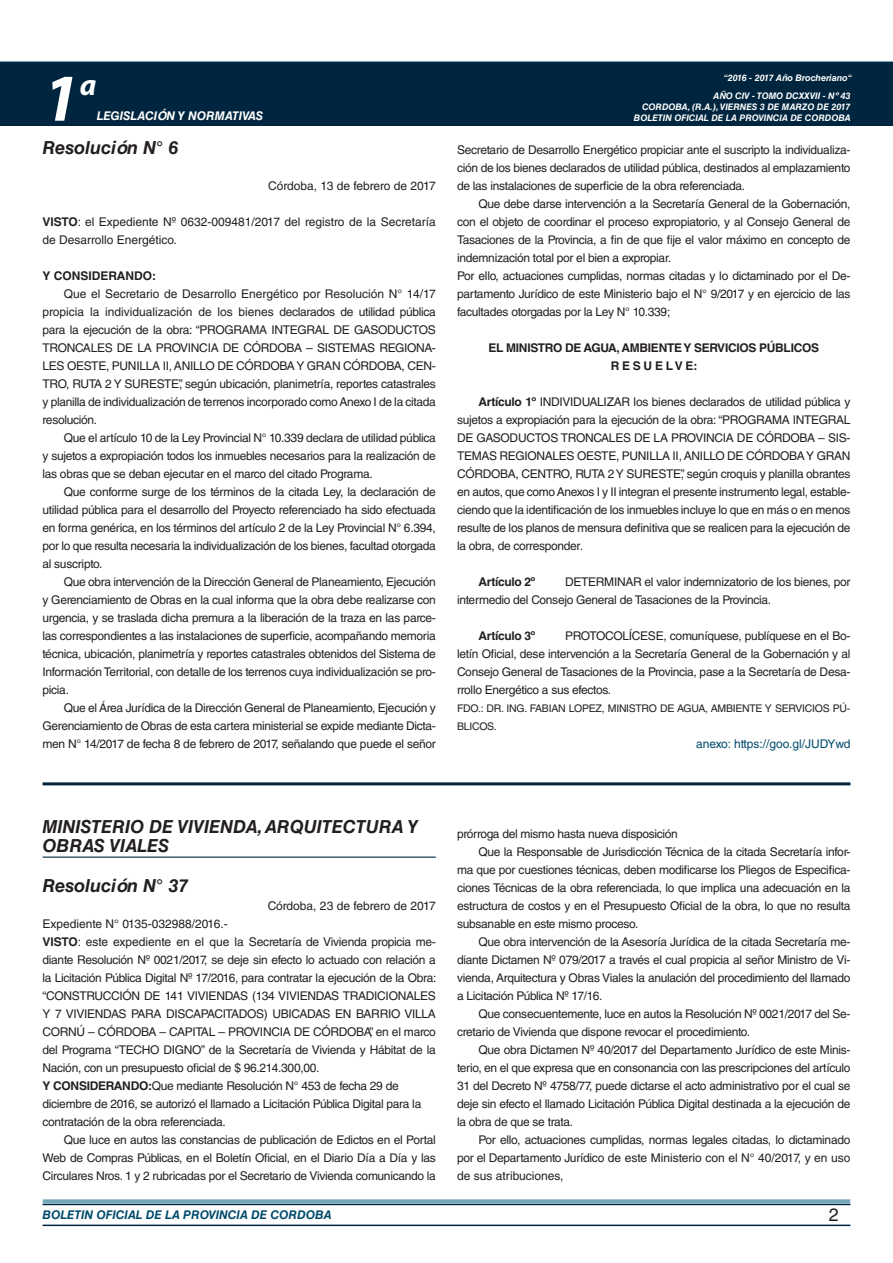
<style>
.page{position:relative;width:893px;height:1263px;background:#fff}
.page>*{position:absolute;margin:0;border:0;box-sizing:border-box;transform-origin:0 0}
.t1{font:italic 700 67.5px "Myriad Pro";color:#fff}
.t2{font:italic 700 30px "Myriad Pro";color:#fff}
.NOMBRE_DE_MINISTERIO{font:italic 700 18px/19.5px "Helvetica LT Std";color:#231f20}
.DOC__N{font:italic 700 18px "Helvetica LT Std";color:#231f20}
.t3{font:18px "Helvetica LT Std";color:#231f20}
.TEXTO_BASE{font:12px/18px "Helvetica LT Std";letter-spacing:-.025em;color:#231f20;text-align:justify}
.TEXTO_BASE-2{font:12px/18px "Helvetica LT Std";color:#231f20}
.TEXTO_BASE-3{font:700 12px "Helvetica LT Std";letter-spacing:-.025em;color:#231f20}
.t4{font:italic 700 12px "Helvetica LT Std";color:#004b6c}
.ANEXO{font:12px "Helvetica LT Std";color:#004b6c}
.t5{font:italic 700 12px "Helvetica LT Std";color:#fff}
.TEXTO_BASE-4{font:700 12px "Helvetica LT Std";color:#231f20}
.FIRMA{font:10.5px/18px "Helvetica LT Std";letter-spacing:-.025em;color:#231f20}
.t6{font:italic 700 9px/10.8px "Helvetica LT Std";color:#fff;text-align:right}
.s1{font-weight:700}
</style>
<div class="page">
<div style="left:0;top:61px;width:893px;height:6px;background:#73a5b8"></div>
<div style="left:0;top:62px;width:893px;height:64px;background:#00263f"></div>
<hr style="left:43px;top:1224px;width:807px;height:2px;background:#00263f">
<div style="left:42px;top:1198px;width:809px;height:8px;background:#fff;opacity:.75"></div>
<hr style="left:43px;top:782px;width:807px;height:3px;background:#00263f">
<hr style="left:43px;top:856px;width:393px;height:2px;background:#00263f">
<h1 class="t1" style="left:43px;top:54px;width:38px">1</h1>
<h2 class="t2" style="left:80px;top:66px;width:18px">a</h2>
<p class="t5" style="left:97px;top:109px;width:168px">LEGISLACIÓN Y NORMATIVAS</p>
<p class="DOC__N" style="left:43px;top:136px;width:137px">Resolución N° 6</p>
<p class="TEXTO_BASE-2" style="left:268px;top:177px;width:169px">Córdoba, 13 de febrero de 2017</p>
<p class="TEXTO_BASE-2" style="left:43px;top:213px;width:395px"><span class="s1">VISTO</span>: el Expediente Nº 0632-009481/2017 del registro de la Secretaría de Desarrollo Energético.</p>
<p class="TEXTO_BASE-4" style="left:43px;top:268px;width:115px">Y CONSIDERANDO:</p>
<p class="TEXTO_BASE" style="left:43px;top:285px;width:395px;text-indent:21px">Que el Secretario de Desarrollo Energético por Resolución N° 14/17 propicia la individualización de los bienes declarados de utilidad pública para la ejecución de la obra: “PROGRAMA INTEGRAL DE GASODUCTOS TRONCALES DE LA PROVINCIA DE CÓRDOBA – SISTEMAS REGIONA-LES OESTE, PUNILLA II, ANILLO DE CÓRDOBA Y GRAN CÓRDOBA, CEN-TRO, RUTA 2 Y SURESTE”, según ubicación, planimetría, reportes catastrales y planilla de individualización de terrenos incorporado como Anexo I de la citada resolución.</p>
<p class="TEXTO_BASE" style="left:43px;top:429px;width:395px;text-indent:21px">Que el artículo 10 de la Ley Provincial N° 10.339 declara de utilidad pública y sujetos a expropiación todos los inmuebles necesarios para la realización de las obras que se deban ejecutar en el marco del citado Programa.</p>
<p class="TEXTO_BASE" style="left:43px;top:483px;width:395px;text-indent:21px">Que conforme surge de los términos de la citada Ley, la declaración de utilidad pública para el desarrollo del Proyecto referenciado ha sido efectuada en forma genérica, en los términos del artículo 2 de la Ley Provincial N° 6.394, por lo que resulta necesaria la individualización de los bienes, facultad otorgada al suscripto.</p>
<p class="TEXTO_BASE" style="left:43px;top:573px;width:395px;text-indent:21px">Que obra intervención de la Dirección General de Planeamiento, Ejecución y Gerenciamiento de Obras en la cual informa que la obra debe realizarse con urgencia, y se traslada dicha premura a la liberación de la traza en las parce&shy;las correspondientes a las instalaciones de superficie, acompañando memoria técnica, ubicación, planimetría y reportes catastrales obtenidos del Sistema de Información Territorial, con detalle de los terrenos cuya individualización se pro&shy;picia.</p>
<p class="TEXTO_BASE" style="left:43px;top:699px;width:395px;text-indent:21px">Que el Área Jurídica de la Dirección General de Planeamiento, Ejecución y Gerenciamiento de Obras de esta cartera ministerial se expide mediante Dicta&shy;men N° 14/2017 de fecha 8 de febrero de 2017, señalando que puede el señor</p>
<p class="t6" style="left:724px;top:72px;width:130px">“2016 - 2017 Año Brocheriano“</p>
<p class="t6" style="left:634px;top:91px;width:218px">AÑO CIV - TOMO DCXXVII - Nº 43<br>CORDOBA, (R.A.), VIERNES 3 DE MARZO DE 2017<br>BOLETIN OFICIAL DE LA PROVINCIA DE CORDOBA</p>
<p class="TEXTO_BASE" style="left:457px;top:141px;width:395px">Secretario de Desarrollo Energético propiciar ante el suscripto la individualiza&shy;ción de los bienes declarados de utilidad pública, destinados al emplazamiento de las instalaciones de superficie de la obra referenciada.</p>
<p class="TEXTO_BASE" style="left:457px;top:195px;width:395px;text-indent:21px">Que debe darse intervención a la Secretaría General de la Gobernación, con el objeto de coordinar el proceso expropiatorio, y al Consejo General de Tasaciones de la Provincia, a fin de que fije el valor máximo en concepto de indemnización total por el bien a expropiar.</p>
<p class="TEXTO_BASE" style="left:457px;top:267px;width:395px">Por ello, actuaciones cumplidas, normas citadas y lo dictaminado por el De&shy;partamento Jurídico de este Ministerio bajo el N° 9/2017 y en ejercicio de las facultades otorgadas por la Ley N° 10.339;</p>
<p class="TEXTO_BASE-3" style="left:488px;top:340px;width:332px">EL MINISTRO DE AGUA, AMBIENTE Y SERVICIOS PÚBLICOS</p>
<p class="TEXTO_BASE-3" style="left:611px;top:358px;width:88px">R E S U E L V E:</p>
<p class="TEXTO_BASE" style="left:457px;top:393px;width:395px;text-indent:21px"><span class="s1">Artículo 1º</span> INDIVIDUALIZAR los bienes declarados de utilidad pública y sujetos a expropiación para la ejecución de la obra: “PROGRAMA INTEGRAL DE GASODUCTOS TRONCALES DE LA PROVINCIA DE CÓRDOBA – SIS-TEMAS REGIONALES OESTE, PUNILLA II, ANILLO DE CÓRDOBA Y GRAN CÓRDOBA, CENTRO, RUTA 2 Y SURESTE”, según croquis y planilla obrantes en autos, que como Anexos I y II integran el presente instrumento legal, estable&shy;ciendo que la identificación de los inmuebles incluye lo que en más o en menos resulte de los planos de mensura definitiva que se realicen para la ejecución de la obra, de corresponder.</p>
<p class="TEXTO_BASE-3" style="left:478px;top:574px;width:58px">Artículo 2º</p>
<p class="TEXTO_BASE" style="left:457px;top:573px;width:395px;text-indent:108px">DETERMINAR el valor indemnizatorio de los bienes, por intermedio del Consejo General de Tasaciones de la Provincia.</p>
<p class="TEXTO_BASE-3" style="left:478px;top:628px;width:58px">Artículo 3º</p>
<p class="TEXTO_BASE" style="left:457px;top:627px;width:395px;text-indent:108px">PROTOCOLÍCESE, comuníquese, publíquese en el Bo&shy;letín Oficial, dese intervención a la Secretaría General de la Gobernación y al Consejo General de Tasaciones de la Provincia, pase a la Secretaría de Desa&shy;rrollo Energético a sus efectos.</p>
<p class="FIRMA" style="left:457px;top:699px;width:395px">FDO.: DR. ING. FABIAN LOPEZ, MINISTRO DE AGUA, AMBIENTE Y SERVICIOS PÚ-<br>BLICOS.</p>
<p class="ANEXO" style="left:696px;top:737px;width:156px">anexo: https://goo.gl/JUDYwd</p>
<p class="NOMBRE_DE_MINISTERIO" style="left:43px;top:816px;width:377px">MINISTERIO DE VIVIENDA, ARQUITECTURA Y<br>OBRAS VIALES</p>
<p class="DOC__N" style="left:43px;top:874px;width:147px">Resolución N° 37</p>
<p class="TEXTO_BASE-2" style="left:268px;top:897px;width:170px">Córdoba, 23 de febrero de 2017</p>
<p class="TEXTO_BASE-2" style="left:43px;top:915px;width:187px">Expediente N° 0135-032988/2016.-</p>
<p class="TEXTO_BASE" style="left:43px;top:933px;width:395px"><span class="s1">VISTO</span>: este expediente en el que la Secretaría de Vivienda propicia me&shy;diante Resolución Nº 0021/2017, se deje sin efecto lo actuado con relación a la Licitación Pública Digital Nº 17/2016, para contratar la ejecución de la Obra: “CONSTRUCCIÓN DE 141 VIVIENDAS (134 VIVIENDAS TRADICIONALES Y 7 VIVIENDAS PARA DISCAPACITADOS) UBICADAS EN BARRIO VILLA CORNÚ – CÓRDOBA – CAPITAL – PROVINCIA DE CÓRDOBA”, en el marco del Programa “TECHO DIGNO” de la Secretaría de Vivienda y Hábitat de la Nación, con un presupuesto oficial de $ 96.214.300,00.</p>
<p class="TEXTO_BASE" style="left:43px;top:1077px;width:380px;text-align:left"><span class="s1">Y CONSIDERANDO:</span>Que mediante Resolución N° 453 de fecha 29 de diciembre de 2016, se autorizó el llamado a Licitación Pública Digital para la contratación de la obra referenciada.</p>
<p class="TEXTO_BASE" style="left:43px;top:1131px;width:395px;text-indent:21px">Que luce en autos las constancias de publicación de Edictos en el Portal Web de Compras Públicas, en el Boletín Oficial, en el Diario Día a Día y las Circulares Nros. 1 y 2 rubricadas por el Secretario de Vivienda comunicando la</p>
<p class="TEXTO_BASE" style="left:457px;top:825px;width:222px">prórroga del mismo hasta nueva disposición</p>
<p class="TEXTO_BASE" style="left:457px;top:843px;width:395px;text-indent:21px">Que la Responsable de Jurisdicción Técnica de la citada Secretaría infor&shy;ma que por cuestiones técnicas, deben modificarse los Pliegos de Especifica&shy;ciones Técnicas de la obra referenciada, lo que implica una adecuación en la estructura de costos y en el Presupuesto Oficial de la obra, lo que no resulta subsanable en este mismo proceso.</p>
<p class="TEXTO_BASE" style="left:457px;top:933px;width:395px;text-indent:21px">Que obra intervención de la Asesoría Jurídica de la citada Secretaría me&shy;diante Dictamen Nº 079/2017 a través el cual propicia al señor Ministro de Vi&shy;vienda, Arquitectura y Obras Viales la anulación del procedimiento del llamado a Licitación Pública Nº 17/16.</p>
<p class="TEXTO_BASE" style="left:457px;top:1005px;width:395px;text-indent:21px">Que consecuentemente, luce en autos la Resolución Nº 0021/2017 del Se&shy;cretario de Vivienda que dispone revocar el procedimiento.</p>
<p class="TEXTO_BASE" style="left:457px;top:1041px;width:395px;text-indent:21px">Que obra Dictamen Nº 40/2017 del Departamento Jurídico de este Minis&shy;terio, en el que expresa que en consonancia con las prescripciones del artículo 31 del Decreto Nº 4758/77, puede dictarse el acto administrativo por el cual se deje sin efecto el llamado Licitación Pública Digital destinada a la ejecución de la obra de que se trata.</p>
<p class="TEXTO_BASE" style="left:457px;top:1131px;width:395px;text-indent:21px">Por ello, actuaciones cumplidas, normas legales citadas, lo dictaminado por el Departamento Jurídico de este Ministerio con el N° 40/2017, y en uso de sus atribuciones,</p>
<p class="t4" style="left:43px;top:1208px;width:290px">BOLETIN OFICIAL DE LA PROVINCIA DE CORDOBA</p>
<p class="t3" style="left:829px;top:1204px;width:12px">2</p>
</div>
